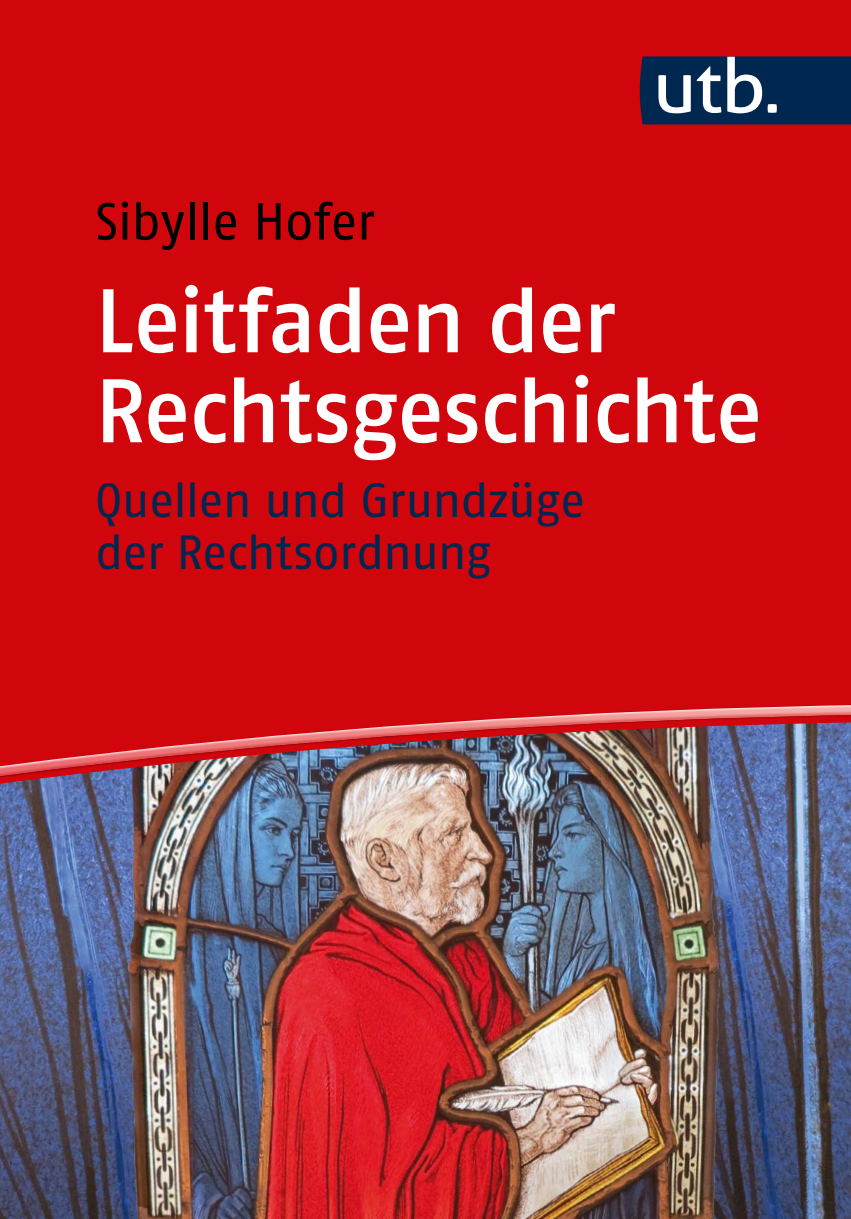
<style>
.page{position:relative;width:851px;height:1219px;background:#fff}
.page>*{position:absolute;margin:0;border:0;box-sizing:border-box;transform-origin:0 0}
.t1{font:500 90px/90px "Fago OT";letter-spacing:-.02em;color:#fff}
.t2{font:52px "Fago OT";letter-spacing:-.015em;color:#000}
.t3{font:48px/52px "Fago OT";letter-spacing:-.02em;color:#002750}
</style>
<div class="page">
<img style="left:0;top:886px;width:121px;height:333px">
<img style="left:724px;top:886px;width:126px;height:333px">
<img style="left:121px;top:886px;width:603px;height:333px">
<div style="left:0;top:0;width:850px;height:702px;background:#d1050c"></div>
<div style="left:0;top:705px;width:850px;height:179px;background:#d1050c;opacity:.4"></div>
<svg style="left:639px;top:56px;width:211px;height:69px;background:#294467"></svg>
<p class="t2" style="left:95px;top:190px;width:281px">Sibylle Hofer</p>
<h1 class="t1" style="left:95px;top:276px;width:669px">Leitfaden der<br>Rechtsgeschichte</h1>
<p class="t3" style="left:95px;top:474px;width:491px">Quellen und Grundzüge der Rechtsordnung</p>
</div>
